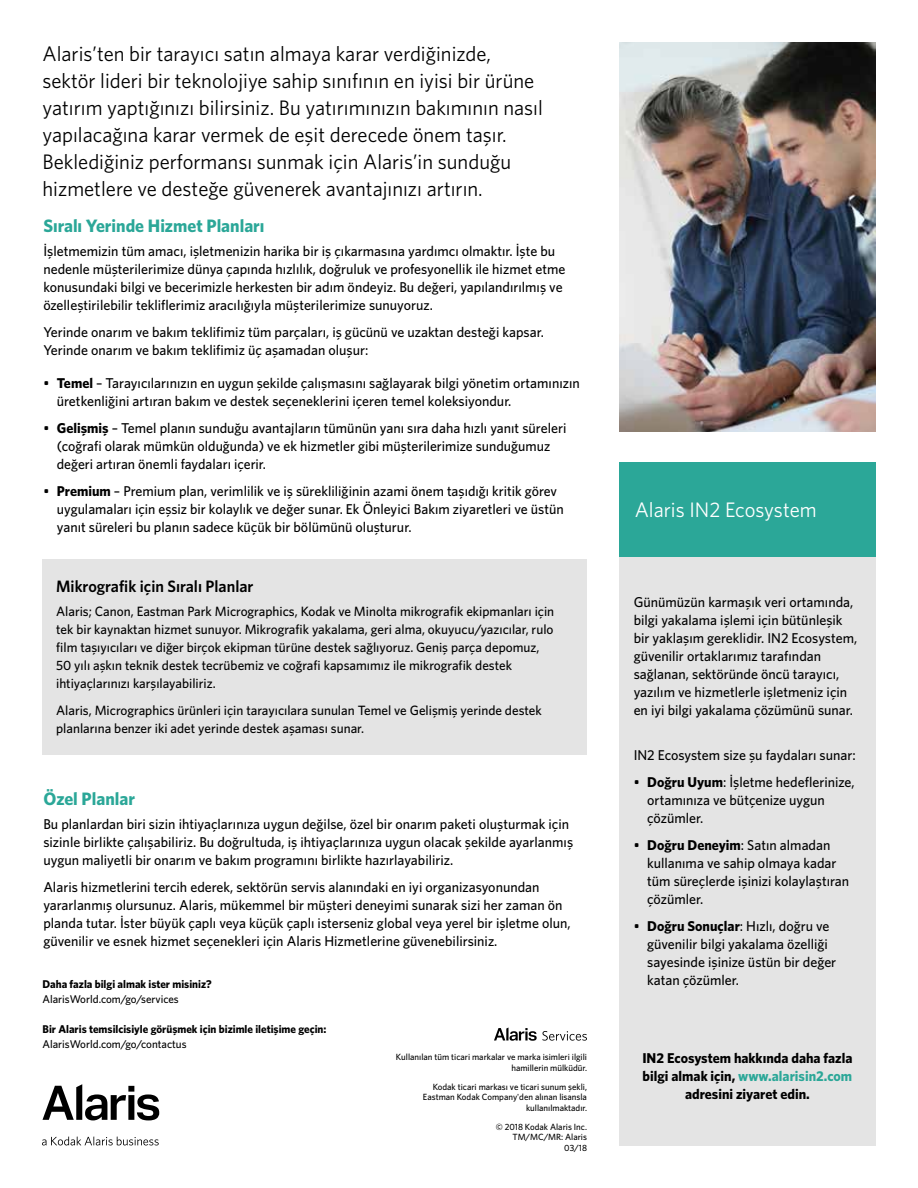
<style>
.page{position:relative;width:918px;height:1188px;background:#fff}
.page>*{position:absolute;margin:0;border:0;box-sizing:border-box;transform-origin:0 0}
.t1{font:21px/27px "Whitney";color:#000}
.t2{font:21px "Whitney";color:#fff}
.t3{font:700 18px "Whitney";color:#2ba798}
.t4{font:600 16.5px "Whitney";color:#000}
.t5{font:500 14.25px/18px "Whitney";color:#000}
.t6{font:700 14.25px/18px "Whitney";color:#000;text-align:center}
.t7{font:500 13.5px/18px "Whitney";color:#000}
.t8{font:700 11.25px "Whitney";color:#000}
.t9{font:500 11.25px "Whitney";color:#000}
.t10{font:500 9px/10.5px "Whitney";color:#000;text-align:right}
.s1{font-weight:700}
.s2{color:#2ba798}
</style>
<div class="page">
<div style="left:619px;top:493px;width:256px;height:652px;background:#e4e4e4"></div>
<div style="left:619px;top:462px;width:256px;height:94px;background:#2ba798"></div>
<div style="left:43px;top:560px;width:544px;height:195px;background:#e4e4e4"></div>
<img style="left:619px;top:43px;width:256px;height:389px">
<svg style="left:43px;top:1084px;width:116px;height:36px"></svg>
<svg style="left:42px;top:1137px;width:117px;height:8px"></svg>
<svg style="left:494px;top:1027px;width:93px;height:14px"></svg>
<p class="t1" style="left:43px;top:39px;width:502px">Alaris’ten bir tarayıcı satın almaya karar verdiğinizde, sektör lideri bir teknolojiye sahip sınıfının en iyisi bir ürüne yatırım yaptığınızı bilirsiniz. Bu yatırımınızın bakımının nasıl yapılacağına karar vermek de eşit derecede önem taşır.<br>Beklediğiniz performansı sunmak için Alaris’in sunduğu hizmetlere ve desteğe güvenerek avantajınızı artırın.</p>
<p class="t3" style="left:43px;top:213px;width:223px">Sıralı Yerinde Hizmet Planları</p>
<p class="t5" style="left:43px;top:241px;width:524px">İşletmemizin tüm amacı, işletmenizin harika bir iş çıkarmasına yardımcı olmaktır. İşte bu nedenle müşterilerimize dünya çapında hızlılık, doğruluk ve profesyonellik ile hizmet etme konusundaki bilgi ve becerimizle herkesten bir adım öndeyiz. Bu değeri, yapılandırılmış ve özelleştirilebilir tekliflerimiz aracılığıyla müşterilerimize sunuyoruz.</p>
<p class="t5" style="left:43px;top:322px;width:502px">Yerinde onarım ve bakım teklifimiz tüm parçaları, iş gücünü ve uzaktan desteği kapsar.<br>Yerinde onarım ve bakım teklifimiz üç aşamadan oluşur:</p>
<p class="t5" style="left:57px;top:373px;width:524px;text-indent:-14px">• <span class="s1">Temel</span> – Tarayıcılarınızın en uygun şekilde çalışmasını sağlayarak bilgi yönetim ortamınızın üretkenliğini artıran bakım ve destek seçeneklerini içeren temel koleksiyondur.</p>
<p class="t5" style="left:57px;top:418px;width:511px;text-indent:-14px">• <span class="s1">Gelişmiş</span> – Temel planın sunduğu avantajların tümünün yanı sıra daha hızlı yanıt süreleri (coğrafi olarak mümkün olduğunda) ve ek hizmetler gibi müşterilerimize sunduğumuz değeri artıran önemli faydaları içerir.</p>
<p class="t5" style="left:57px;top:481px;width:508px;text-indent:-13px">• <span class="s1">Premium</span> – Premium plan, verimlilik ve iş sürekliliğinin azami önem taşıdığı kritik görev uygulamaları için eşsiz bir kolaylık ve değer sunar. Ek Önleyici Bakım ziyaretleri ve üstün yanıt süreleri bu planın sadece küçük bir bölümünü oluşturur.</p>
<p class="t4" style="left:56px;top:575px;width:199px">Mikrografik için Sıralı Planlar</p>
<p class="t7" style="left:56px;top:602px;width:500px">Alaris; Canon, Eastman Park Micrographics, Kodak ve Minolta mikrografik ekipmanları için tek bir kaynaktan hizmet sunuyor. Mikrografik yakalama, geri alma, okuyucu/yazıcılar, rulo film taşıyıcıları ve diğer birçok ekipman türüne destek sağlıyoruz. Geniş parça depomuz, 50 yılı aşkın teknik destek tecrübemiz ve coğrafi kapsamımız ile mikrografik destek ihtiyaçlarınızı karşılayabiliriz.</p>
<p class="t7" style="left:56px;top:701px;width:487px">Alaris, Micrographics ürünleri için tarayıcılara sunulan Temel ve Gelişmiş yerinde destek planlarına benzer iki adet yerinde destek aşaması sunar.</p>
<p class="t3" style="left:43px;top:786px;width:93px">Özel Planlar</p>
<p class="t5" style="left:43px;top:814px;width:531px">Bu planlardan biri sizin ihtiyaçlarınıza uygun değilse, özel bir onarım paketi oluşturmak için sizinle birlikte çalışabiliriz. Bu doğrultuda, iş ihtiyaçlarınıza uygun olacak şekilde ayarlanmış uygun maliyetli bir onarım ve bakım programını birlikte hazırlayabiliriz.</p>
<p class="t5" style="left:43px;top:877px;width:529px">Alaris hizmetlerini tercih ederek, sektörün servis alanındaki en iyi organizasyonundan yararlanmış olursunuz. Alaris, mükemmel bir müşteri deneyimi sunarak sizi her zaman ön planda tutar. İster büyük çaplı veya küçük çaplı isterseniz global veya yerel bir işletme olun, güvenilir ve esnek hizmet seçenekleri için Alaris Hizmetlerine güvenebilirsiniz.</p>
<p class="t8" style="left:43px;top:976px;width:171px">Daha fazla bilgi almak ister misiniz?</p>
<p class="t9" style="left:43px;top:991px;width:138px">AlarisWorld.com/go/services</p>
<p class="t8" style="left:43px;top:1021px;width:286px">Bir Alaris temsilcisiyle görüşmek için bizimle iletişime geçin:</p>
<p class="t9" style="left:43px;top:1036px;width:146px">AlarisWorld.com/go/contactus</p>
<p class="t10" style="left:396px;top:1052px;width:193px">Kullanılan tüm ticari markalar ve marka isimleri ilgili hamillerin mülküdür.</p>
<p class="t10" style="left:423px;top:1081px;width:166px">Kodak ticari markası ve ticari sunum şekli,<br>Eastman Kodak Company'den alınan lisansla kullanılmaktadır.</p>
<p class="t10" style="left:496px;top:1121px;width:93px">© 2018 Kodak Alaris Inc.<br>TM/MC/MR: Alaris<br>03/18</p>
<h1 class="t2" style="left:635px;top:495px;width:183px">Alaris IN2 Ecosystem</h1>
<p class="t5" style="left:634px;top:592px;width:225px">Günümüzün karmaşık veri ortamında, bilgi yakalama işlemi için bütünleşik bir yaklaşım gereklidir. IN2 Ecosystem, güvenilir ortaklarımız tarafından sağlanan, sektöründe öncü tarayıcı, yazılım ve hizmetlerle işletmeniz için en iyi bilgi yakalama çözümünü sunar.</p>
<p class="t5" style="left:634px;top:745px;width:224px">IN2 Ecosystem size şu faydaları sunar:</p>
<p class="t5" style="left:647px;top:772px;width:209px;text-indent:-14px">• <span class="s1">Doğru Uyum</span>: İşletme hedeflerinize, ortamınıza ve bütçenize uygun çözümler.</p>
<p class="t5" style="left:647px;top:835px;width:204px;text-indent:-14px">• <span class="s1">Doğru Deneyim</span>: Satın almadan kullanıma ve sahip olmaya kadar tüm süreçlerde işinizi kolaylaştıran çözümler.</p>
<p class="t5" style="left:647px;top:916px;width:191px;text-indent:-14px">• <span class="s1">Doğru Sonuçlar</span>: Hızlı, doğru ve güvenilir bilgi yakalama özelliği sayesinde işinize üstün bir değer katan çözümler.</p>
<p class="t6" style="left:642px;top:1048px;width:212px">IN2 Ecosystem hakkında daha fazla bilgi almak için, <span class="s2">www.alarisin2.com </span>adresini ziyaret edin.</p>
</div>
